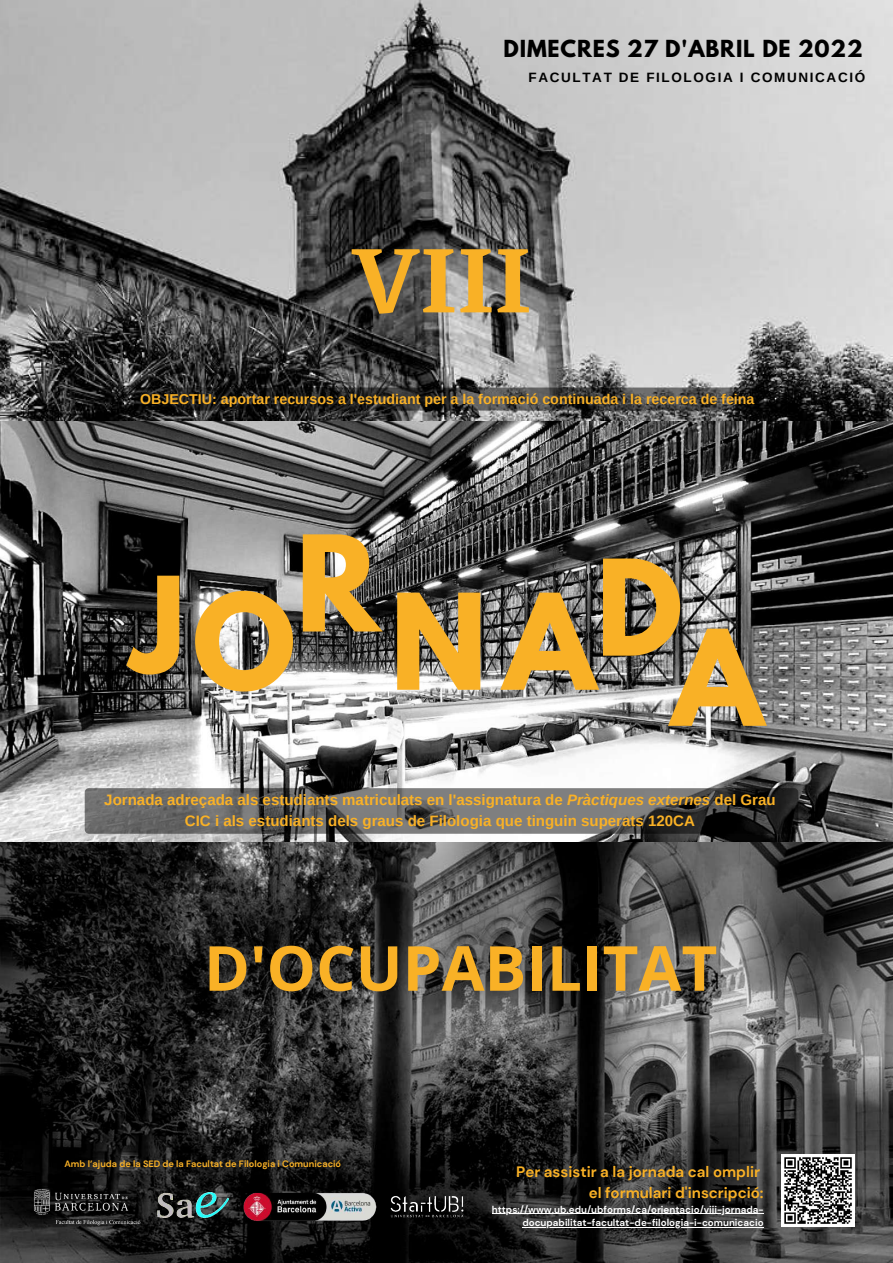
<style>
.page{position:relative;width:893px;height:1263px;background:#fff}
.page>*{position:absolute;margin:0;border:0;box-sizing:border-box;transform-origin:0 0}
.t1{font:700 117.75px "League Spartan";color:#f9b126}
.t2{font:600 95.93px "Eczar";color:#f9b126}
.t3{font:700 62.18px "Open Sans";color:#f9b126}
.t4{font:700 20.85px "League Spartan";letter-spacing:.04em;color:#000}
.t5{font:700 15.08px/20.9px "Arimo";color:#f9b126;text-align:center}
.t6{font:700 15.08px/20.9px "DM Sans";color:#f9b126;text-align:right}
.t7{font:700 14.25px "Arimo";color:#f9b126}
.t8{font:700 13.5px "Arimo";letter-spacing:.12em;color:#000}
.t9{font:700 13.42px "Arimo";color:#000}
.t10{font:700 9.82px/13.5px "DM Sans";color:#fff;text-align:right}
.t11{font:700 9.23px "DM Sans";color:#f9b126}
.s1{font-style:italic}
</style>
<div class="page">
<img style="left:0;top:0;width:893px;height:1263px">
<img style="left:153px;top:1181px;width:79px;height:45px">
<img style="left:34px;top:1186px;width:111px;height:41px">
<svg style="left:134px;top:387px;width:629px;height:24px;background:#2f2f2f"></svg>
<svg style="left:85px;top:788px;width:713px;height:46px;background:#5e5e5e"></svg>
<img style="left:372px;top:1152px;width:110px;height:109px">
<img style="left:243px;top:1184px;width:134px;height:45px">
<img style="left:782px;top:1154px;width:72px;height:73px">
<hr style="left:492px;top:1213px;width:271px;height:1px;background:#fff">
<hr style="left:522px;top:1227px;width:241px;height:1px;background:#fff">
<h3 class="t4" style="left:503px;top:38px;width:361px">DIMECRES 27 D'ABRIL DE 2022</h3>
<p class="t8" style="left:528px;top:70px;width:338px">FACULTAT DE FILOLOGIA I COMUNICACIÓ</p>
<h2 class="t2" style="left:352px;top:223px;width:181px">VIII</h2>
<p class="t7" style="left:140px;top:391px;width:616px">OBJECTIU: aportar recursos a l'estudiant per a la formació continuada i la recerca de feina</p>
<h1 class="t1" style="left:130px;top:546px;width:251px">J R</h1>
<h1 class="t1" style="left:192px;top:584px;width:105px">O</h1>
<h1 class="t1" style="left:390px;top:584px;width:294px">NAD</h1>
<h1 class="t1" style="left:671px;top:620px;width:94px">A</h1>
<p class="t5" style="left:104px;top:789px;width:673px">Jornada adreçada als estudiants matriculats en l'assignatura de <span class="s1">Pràctiques externes</span> del Grau<br>CIC i als estudiants dels graus de Filologia que tinguin superats 120CA</p>
<p class="t9" style="left:20px;top:872px;width:84px">INSCRIPCIÓ:</p>
<h3 class="t3" style="left:204px;top:924px;width:515px">D'OCUPABILITAT</h3>
<p class="t11" style="left:64px;top:1158px;width:275px">Amb l’ajuda de la SED de la Facultat de Filologia i Comunicació</p>
<p class="t6" style="left:516px;top:1161px;width:249px">Per assistir a la jornada cal omplir el formulari d'inscripció:</p>
<p class="t10" style="left:492px;top:1203px;width:273px">https://www.ub.edu/ubforms/ca/orientacio/viii-jornada&shy;docupabilitat-facultat-de-filologia-i-comunicacio</p>
</div>
